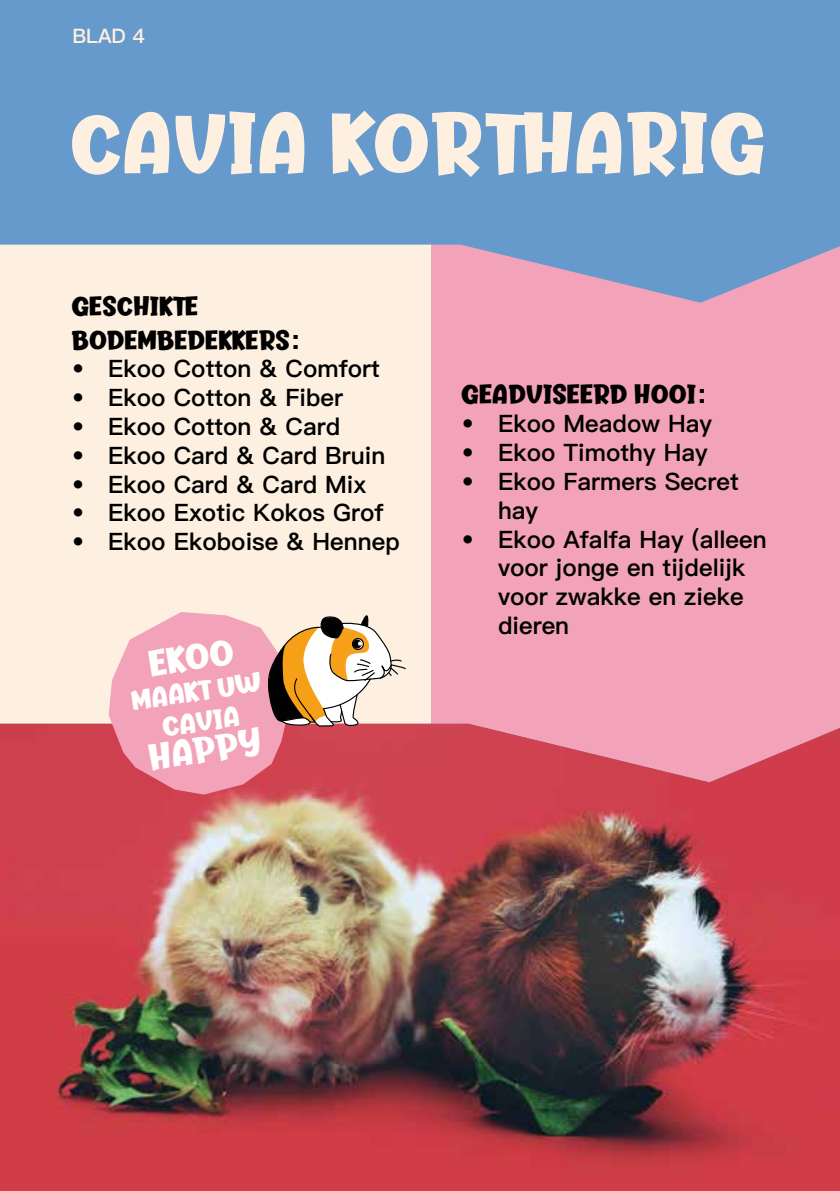
<style>
.page{position:relative;width:840px;height:1191px;background:#fff}
.page>*{position:absolute;margin:0;border:0;box-sizing:border-box;transform-origin:0 0}
.t1{font:89px "Butter Layer";color:#fdf0e0}
.t2{font:38.2px "Butter Layer";color:#fff}
.t3{font:29.2px/30.8px "Butter Layer";color:#fff;text-align:center}
.t4{font:28px/33.6px "Butter Layer";color:#000}
.t5{font:600 24px/28.8px "Ping Fang SC";color:#000}
.t6{font:600 20px "Ping Fang SC";color:#fdf0e0}
.s1{font-family:"Helvetica";font-weight:700}
</style>
<div class="page">
<div style="left:0;top:79px;width:839px;height:1112px;background:#fdf0e0"></div>
<div style="left:431px;top:232px;width:408px;height:568px;background:#f2a3b9"></div>
<svg style="left:0;top:0;width:839px;height:303px;fill:#69c"></svg>
<img style="left:0;top:723px;width:839px;height:468px">
<svg style="left:109px;top:612px;width:297px;height:182px"></svg>
<p class="t6" style="left:72px;top:23px;width:74px">BLAD 4</p>
<h1 class="t1" style="left:72px;top:109px;width:697px">CAVIA KORTHARIG</h1>
<p class="t4" style="left:72px;top:291px;width:229px">GESCHIKTE<br>BODEMBEDEKKERS<span class="s1">:</span></p>
<p class="t5" style="left:72px;top:354px;width:309px">• Ekoo Cotton &amp; Comfort</p>
<p class="t5" style="left:72px;top:383px;width:272px">• Ekoo Cotton &amp; Fiber</p>
<p class="t5" style="left:72px;top:412px;width:269px">• Ekoo Cotton &amp; Card</p>
<p class="t5" style="left:72px;top:440px;width:314px">• Ekoo Card &amp; Card Bruin</p>
<p class="t5" style="left:72px;top:469px;width:296px">• Ekoo Card &amp; Card Mix</p>
<p class="t5" style="left:72px;top:498px;width:313px">• Ekoo Exotic Kokos Grof</p>
<p class="t5" style="left:72px;top:527px;width:329px">• Ekoo Ekoboise &amp; Hennep</p>
<h2 class="t2" style="left:148px;top:649px;width:87px;rotate:-8deg">EKOO</h2>
<p class="t3" style="left:130px;top:687px;width:132px;rotate:-8deg">MAAKT UW<br>CAVIA</p>
<h2 class="t2" style="left:148px;top:742px;width:115px;rotate:-8deg">HAPPY</h2>
<p class="t4" style="left:461px;top:380px;width:245px">GEADVISEERD HOOI<span class="s1">:</span></p>
<p class="t5" style="left:461px;top:409px;width:251px">• Ekoo Meadow Hay</p>
<p class="t5" style="left:461px;top:438px;width:247px">• Ekoo Timothy Hay</p>
<p class="t5" style="left:497px;top:466px;width:242px;text-indent:-36px">• Ekoo Farmers Secret hay</p>
<p class="t5" style="left:497px;top:524px;width:270px;text-indent:-36px">• Ekoo Afalfa Hay (alleen voor jonge en tijdelijk voor zwakke en zieke dieren</p>
</div>
